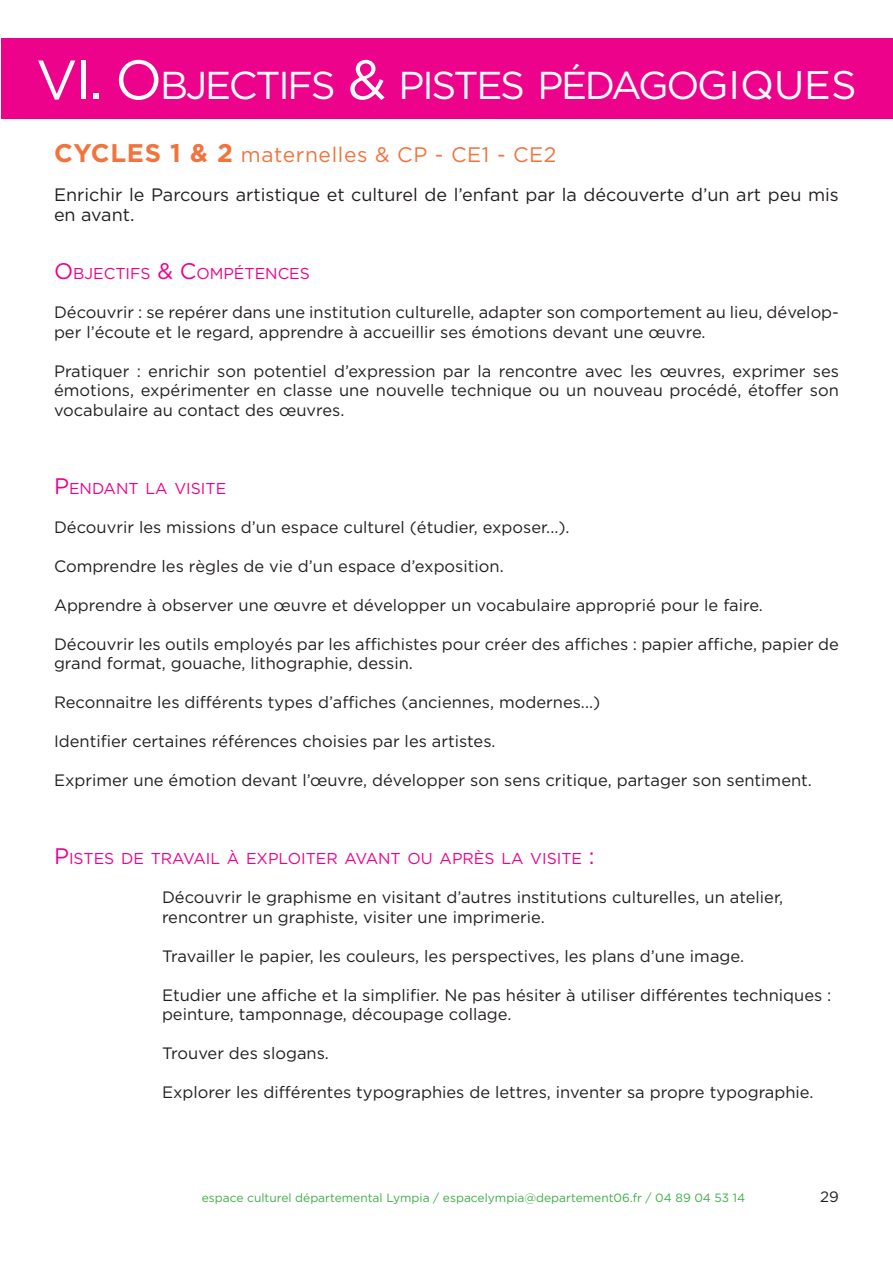
<style>
.page{position:relative;width:893px;height:1263px;background:#fff}
.page>*{position:absolute;margin:0;border:0;box-sizing:border-box;transform-origin:0 0}
.t1{font:39.9px "Gotham";color:#fff}
.t2{font:38.85px "Gotham";letter-spacing:-.055em;color:#fff}
.t3{font:21px "Gotham";letter-spacing:.03em;color:#f3733c}
.t4{font:18px/19.5px "Gotham";color:#231f20}
.t5{font:16.5px/19.5px "Gotham";color:#231f20}
.t6{font:15.75px "Gotham";color:#ed028c}
.t7{font:15px "Gotham";color:#231f20}
.t8{font:12px "Gotham";color:#40ae49}
.s1{font-size:55.5px}
.s2{font-size:39.9px}
.s3{font-weight:700;font-size:25.5px}
.s4{font-size:22.5px}
</style>
<div class="page">
<div style="left:1px;top:38px;width:891px;height:81px;background:#ed028c"></div>
<p class="t2" style="left:36px;top:64px;width:687px"><span class="s1">VI. O</span> BJECTIFS <span class="s1">&amp;</span> PISTES PÉDAGO<span class="s2">GIQ</span></p>
<p class="t1" style="left:774px;top:63px;width:84px">UES</p>
<p class="t3" style="left:54px;top:143px;width:504px"><span class="s3">CYCLES 1 &amp; 2</span> maternelles &amp; CP - CE1 - CE2</p>
<p class="t4" style="left:54px;top:185px;width:786px">Enrichir le Parcours artistique et culturel de l’enfant par la découverte d’un art peu mis en avant.</p>
<p class="t6" style="left:54px;top:265px;width:257px"><span class="s4">O</span> BJECTIFS <span class="s4">&amp; C</span>OMPÉTENCES</p>
<p class="t5" style="left:54px;top:302px;width:786px">Découvrir : se repérer dans une institution culturelle, adapter son comportement au lieu, dévelop&shy;per l’écoute et le regard, apprendre à accueillir ses émotions devant une œuvre.</p>
<p class="t5" style="left:54px;top:361px;width:786px;text-align:justify">Pratiquer : enrichir son potentiel d’expression par la rencontre avec les œuvres, exprimer ses émotions, expérimenter en classe une nouvelle technique ou un nouveau procédé, étoffer son vocabulaire au contact des œuvres.</p>
<p class="t6" style="left:54px;top:479px;width:171px"><span class="s4">P</span>ENDANT LA VISITE</p>
<p class="t5" style="left:54px;top:517px;width:517px">Découvrir les missions d’un espace culturel (étudier, exposer...).</p>
<p class="t5" style="left:54px;top:556px;width:451px">Comprendre les règles de vie d’un espace d’exposition.</p>
<p class="t5" style="left:54px;top:595px;width:710px">Apprendre à observer une œuvre et développer un vocabulaire approprié pour le faire.</p>
<p class="t5" style="left:54px;top:634px;width:786px">Découvrir les outils employés par les affichistes pour créer des affiches : papier affiche, papier de grand format, gouache, lithographie, dessin.</p>
<p class="t5" style="left:54px;top:692px;width:548px">Reconnaitre les différents types d’affiches (anciennes, modernes...)</p>
<p class="t5" style="left:54px;top:731px;width:443px">Identifier certaines références choisies par les artistes.</p>
<p class="t5" style="left:54px;top:770px;width:759px">Exprimer une émotion devant l’œuvre, développer son sens critique, partager son sentiment.</p>
<p class="t6" style="left:54px;top:850px;width:129px"><span class="s4">P</span>ISTES DE TRAVAIL</p>
<p class="t6" style="left:227px;top:850px;width:130px">À EXPLOITER AVA</p>
<p class="t6" style="left:378px;top:850px;width:218px">NT OU APRÈS LA VISITE <span class="s4">:</span></p>
<p class="t5" style="left:162px;top:887px;width:623px">Découvrir le graphisme en visitant d’autres institutions culturelles, un atelier,</p>
<p class="t5" style="left:162px;top:907px;width:384px">rencontrer un graphiste, visiter une imprimerie.</p>
<p class="t5" style="left:162px;top:946px;width:584px">Travailler le papier, les couleurs, les perspectives, les plans d’une image.</p>
<p class="t5" style="left:162px;top:985px;width:671px">Etudier une affiche et la simplifier. Ne pas hésiter à utiliser différentes techniques : peinture, tamponnage, découpage collage.</p>
<p class="t5" style="left:162px;top:1043px;width:168px">Trouver des slogans.</p>
<p class="t5" style="left:162px;top:1082px;width:653px">Explorer les différentes typographies de lettres, inventer sa propre typographie.</p>
<p class="t8" style="left:202px;top:1191px;width:545px">espace culturel départemental Lympia / espacelympia@departement06.fr / 04 89 04 53 14</p>
<p class="t7" style="left:820px;top:1188px;width:20px">29</p>
</div>
